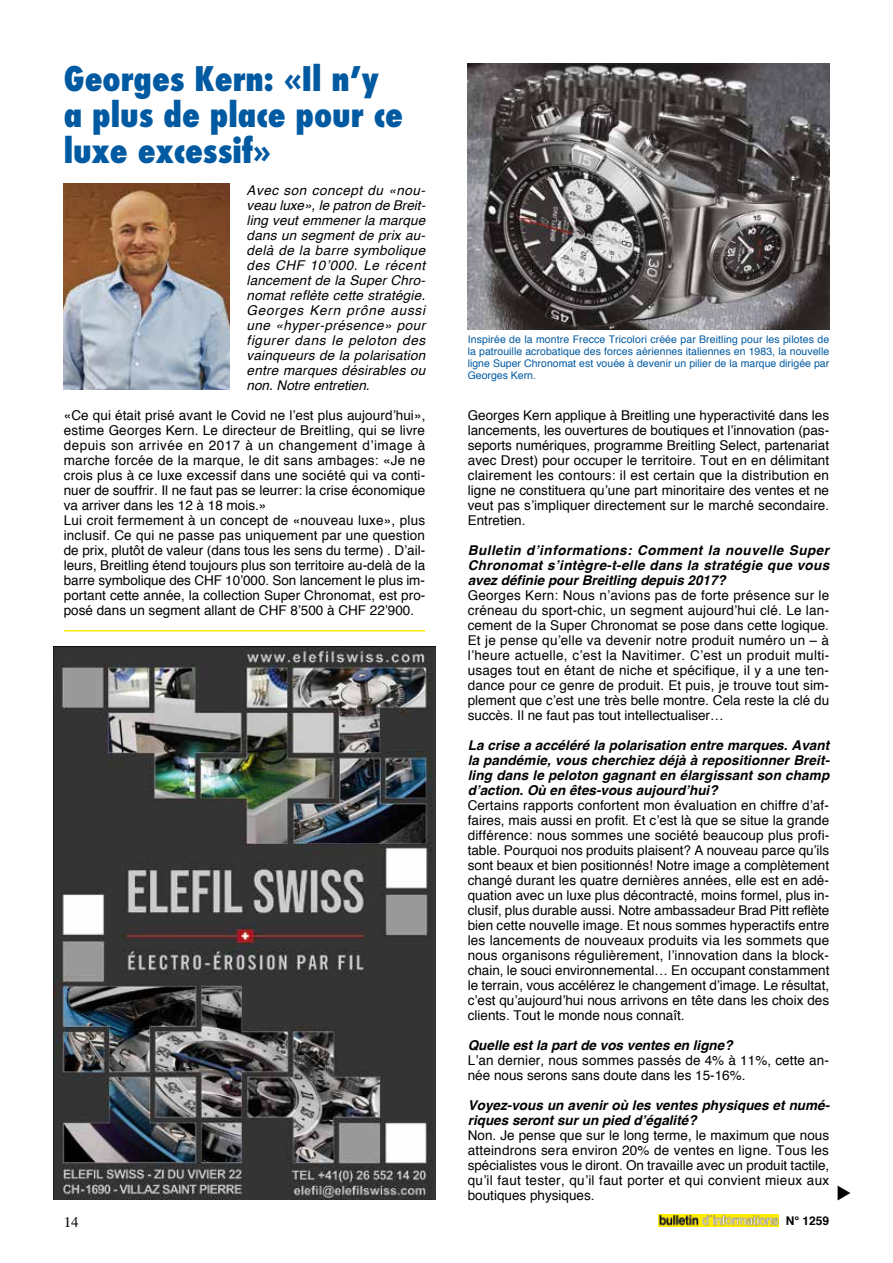
<style>
.page{position:relative;width:893px;height:1263px;background:#fff}
.page>*{position:absolute;margin:0;border:0;box-sizing:border-box;transform-origin:0 0}
.t1{font:800 condensed 33px/36px "Futura";color:#005aa2}
.t2{font:13.5px/15px "Helvetica";letter-spacing:.005em;color:#000;text-align:justify}
.t3{font:italic 700 13.5px/15px "Helvetica";color:#000;text-align:justify}
.t4{font:italic 13.5px/15px "Helvetica";letter-spacing:.015em;color:#000;text-align:justify}
.t5{font:700 12px "Helvetica";color:#000}
.t6{font:10.5px/12px "Helvetica";color:#005aa2;text-align:justify}
</style>
<div class="page">
<img style="left:658px;top:1215px;width:120px;height:11px">
<hr style="left:64px;top:630px;width:361px;height:1px;background:#ffed00">
<img style="left:64px;top:184px;width:166px;height:205px">
<img style="left:53px;top:646px;width:383px;height:553px">
<img style="left:468px;top:64px;width:361px;height:266px">
<h1 class="t1" style="left:64px;top:61px;width:341px">Georges Kern: «Il n’y a plus de place pour ce luxe excessif»</h1>
<p class="t4" style="left:247px;top:183px;width:180px">Avec son concept du «nou&shy;veau luxe», le patron de Breit&shy;ling veut emmener la marque dans un segment de prix au&shy;delà de la barre symbolique des CHF 10’000. Le récent lancement de la Super Chro&shy;nomat reflète cette stratégie.<br>Georges Kern prône aussi une «hyper-présence» pour figurer dans le peloton des vainqueurs de la polarisation entre marques désirables ou non. Notre entretien.</p>
<p class="t2" style="left:64px;top:408px;width:363px;text-align:left">«Ce qui était prisé avant le Covid ne l’est plus aujourd’hui», estime Georges Kern. Le directeur de Breitling, qui se livre depuis son arrivée en 2017 à un changement d’image à marche forcée de la marque, le dit sans ambages: «Je ne crois plus à ce luxe excessif dans une société qui va conti&shy;nuer de souffrir. Il ne faut pas se leurrer: la crise économique va arriver dans les 12 à 18 mois.»<br>Lui croit fermement à un concept de «nouveau luxe», plus inclusif. Ce qui ne passe pas uniquement par une question de prix, plutôt de valeur (dans tous les sens du terme) . D’ail&shy;leurs, Breitling étend toujours plus son territoire au-delà de la barre symbolique des CHF 10’000. Son lancement le plus im&shy;portant cette année, la collection Super Chronomat, est pro&shy;posé dans un segment allant de CHF 8’500 à CHF 22’900.</p>
<p class="t2" style="left:468px;top:408px;width:363px">Georges Kern applique à Breitling une hyperactivité dans les lancements, les ouvertures de boutiques et l’innovation (pas&shy;seports numériques, programme Breitling Select, partenariat avec Drest) pour occuper le territoire. Tout en en délimitant clairement les contours: il est certain que la distribution en ligne ne constituera qu’une part minoritaire des ventes et ne veut pas s’impliquer directement sur le marché secondaire.<br>Entretien.</p>
<p class="t6" style="left:468px;top:334px;width:363px">Inspirée de la montre Frecce Tricolori créée par Breitling pour les pilotes de la patrouille acrobatique des forces aériennes italiennes en 1983, la nouvelle ligne Super Chronomat est vouée à devenir un pilier de la marque dirigée par Georges Kern.</p>
<p class="t3" style="left:468px;top:543px;width:363px">Bulletin d’informations: Comment la nouvelle Super Chronomat s’intègre-t-elle dans la stratégie que vous avez définie pour Breitling depuis 2017?</p>
<p class="t2" style="left:468px;top:588px;width:363px">Georges Kern: Nous n’avions pas de forte présence sur le créneau du sport-chic, un segment aujourd’hui clé. Le lan&shy;cement de la Super Chronomat se pose dans cette logique.<br>Et je pense qu’elle va devenir notre produit numéro un – à l’heure actuelle, c’est la Navitimer. C’est un produit multi&shy;usages tout en étant de niche et spécifique, il y a une ten&shy;dance pour ce genre de produit. Et puis, je trouve tout sim&shy;plement que c’est une très belle montre. Cela reste la clé du succès. Il ne faut pas tout intellectualiser…</p>
<p class="t3" style="left:468px;top:738px;width:363px">La crise a accéléré la polarisation entre marques. Avant la pandémie, vous cherchiez déjà à repositionner Breit&shy;ling dans le peloton gagnant en élargissant son champ d’action. Où en êtes-vous aujourd’hui?</p>
<p class="t2" style="left:468px;top:798px;width:363px">Certains rapports confortent mon évaluation en chiffre d’af&shy;faires, mais aussi en profit. Et c’est là que se situe la grande différence: nous sommes une société beaucoup plus profi&shy;table. Pourquoi nos produits plaisent? A nouveau parce qu’ils sont beaux et bien positionnés! Notre image a complètement changé durant les quatre dernières années, elle est en adé&shy;quation avec un luxe plus décontracté, moins formel, plus in&shy;clusif, plus durable aussi. Notre ambassadeur Brad Pitt reflète bien cette nouvelle image. Et nous sommes hyperactifs entre les lancements de nouveaux produits via les sommets que nous organisons régulièrement, l’innovation dans la block&shy;chain, le souci environnemental… En occupant constamment le terrain, vous accélérez le changement d’image. Le résultat, c’est qu’aujourd’hui nous arrivons en tête dans les choix des clients. Tout le monde nous connaît.</p>
<p class="t3" style="left:468px;top:1038px;width:266px">Quelle est la part de vos ventes en ligne?</p>
<p class="t2" style="left:468px;top:1053px;width:363px">L’an dernier, nous sommes passés de 4% à 11%, cette an&shy;née nous serons sans doute dans les 15-16%.</p>
<p class="t3" style="left:468px;top:1098px;width:364px">Voyez-vous un avenir où les ventes physiques et numé&shy;riques seront sur un pied d’égalité?</p>
<p class="t2" style="left:468px;top:1128px;width:363px">Non. Je pense que sur le long terme, le maximum que nous atteindrons sera environ 20% de ventes en ligne. Tous les spécialistes vous le diront. On travaille avec un produit tactile, qu’il faut tester, qu’il faut porter et qui convient mieux aux boutiques physiques.</p>
<p class="t5" style="left:786px;top:1211px;width:45px">N° 1259</p>
</div>
